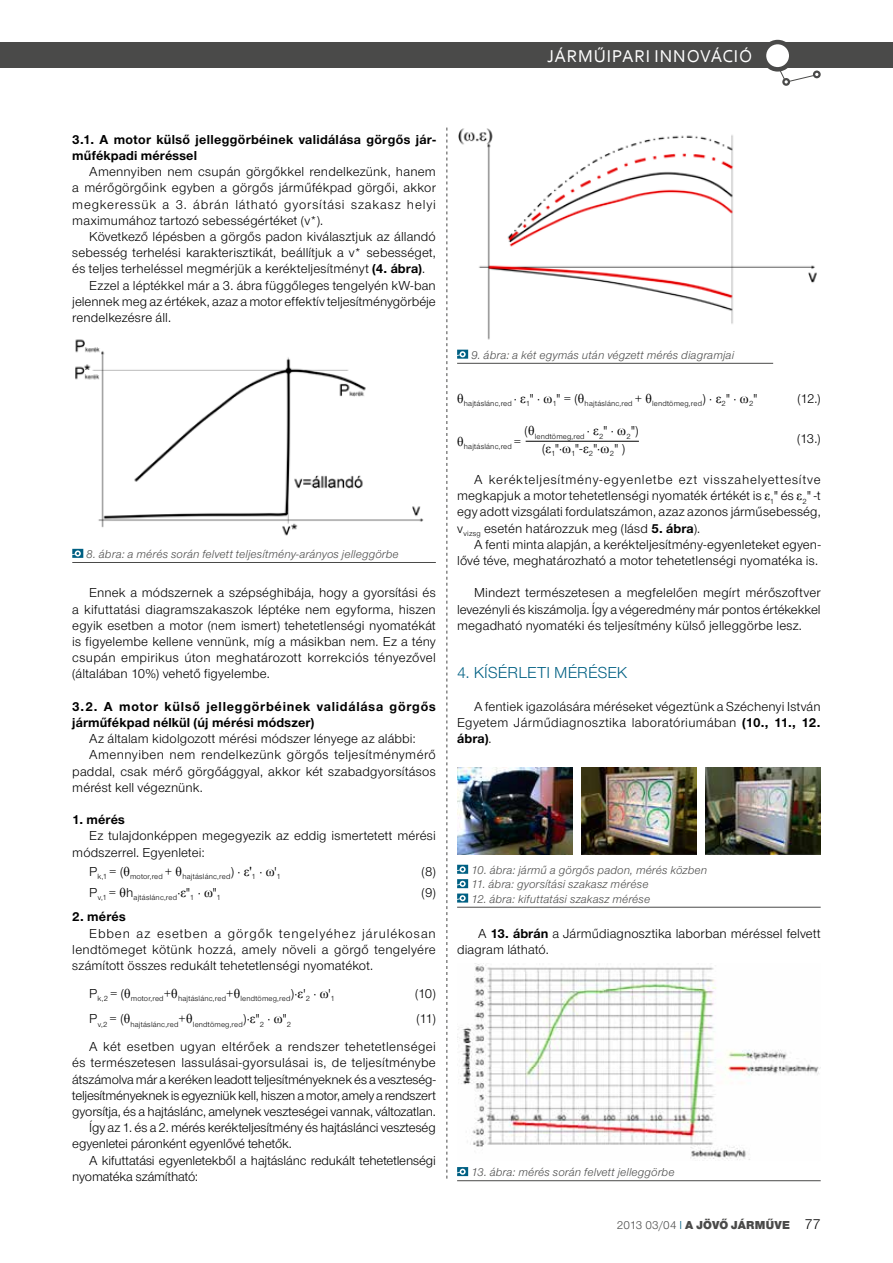
<style>
.page{position:relative;width:893px;height:1263px;background:#fff}
.page>*{position:absolute;margin:0;border:0;box-sizing:border-box;transform-origin:0 0}
.t1{font:18px "Corbel";letter-spacing:.05em;color:#fff}
.t2{font:16.5px "Nimbus San Nov TOT";color:#006083}
.t3{font:13.5px/16.2px "Nimbus San Nov TOT";letter-spacing:.01em;color:#000;text-align:justify}
.t4{font:13.5px "Nimbus San Nov TOT";letter-spacing:-.01em;color:#000}
.t5{font:13.5px/27.9px "Nimbus San Nov TOT";letter-spacing:.03em;color:#000;text-align:right}
.t6{font:700 13.5px/16.2px "Nimbus San Nov TOT";letter-spacing:.02em;color:#000}
.t7{font:700 13.5px/16.2px "Nimbus San Nov TOT";letter-spacing:.055em;color:#000}
.t8{font:13.5px "Nimbus San Nov TOT";letter-spacing:-.015em;color:#000}
.t9{font:italic 12px "Nimbus San Nov TOT";letter-spacing:.01em;color:#4a4a49}
.t10{font:900 12px "Nimbus San Nov TOT";letter-spacing:.02em;color:#4a4a49}
.t11{font:7.8px "Nimbus San Nov TOT";letter-spacing:.02em;color:#000}
.s1{font-weight:700}
.s2{font-family:"Times New Roman"}
.s3{font-weight:400}
.s4{font-weight:400;color:#006083}
.s5{font-weight:400;font-size:15px;color:#000}
</style>
<div class="page">
<div style="left:0;top:42px;width:893px;height:26px;background:#4a4a49"></div>
<div style="left:782px;top:78px;width:8px;height:8px;border:2px solid #4a4a49;border-radius:50%"></div>
<div style="left:813px;top:71px;width:8px;height:7px;border:2px solid #4a4a49;border-radius:50%"></div>
<svg style="left:780px;top:68px;width:35px;height:15px"></svg>
<svg style="left:764px;top:42px;width:27px;height:27px"></svg>
<div style="left:762px;top:40px;width:31px;height:32px;border:4px solid #4a4a49;border-radius:50%"></div>
<svg style="left:446px;top:128px;width:1px;height:1051px"></svg>
<hr style="left:72px;top:562px;width:364px;height:1px;background:#4a4a49">
<svg style="left:72px;top:549px;width:11px;height:9px"></svg>
<img style="left:75px;top:339px;width:349px;height:197px">
<hr style="left:457px;top:363px;width:316px;height:1px;background:#4a4a49">
<svg style="left:457px;top:350px;width:11px;height:9px"></svg>
<img style="left:458px;top:128px;width:359px;height:212px">
<hr style="left:526px;top:441px;width:113px;height:1px;background:#000">
<hr style="left:457px;top:907px;width:364px;height:1px;background:#4a4a49">
<svg style="left:457px;top:865px;width:11px;height:37px"></svg>
<img style="left:457px;top:767px;width:116px;height:87px">
<img style="left:581px;top:767px;width:116px;height:87px">
<img style="left:706px;top:767px;width:115px;height:87px">
<hr style="left:457px;top:1180px;width:364px;height:1px;background:#4a4a49">
<svg style="left:457px;top:1167px;width:11px;height:9px"></svg>
<img style="left:457px;top:964px;width:364px;height:197px">
<h1 class="t1" style="left:547px;top:45px;width:207px">JÁRMŰIPARI INNOVÁCIÓ</h1>
<p class="t6" style="left:72px;top:131px;width:365px">3.1. A motor külső jelleggörbéinek validálása görgős jár&shy;műfékpadi méréssel</p>
<p class="t3" style="left:72px;top:164px;width:365px;text-indent:17px">Amennyiben nem csupán görgőkkel rendelkezünk, hanem a mérőgörgőink egyben a görgős járműfékpad görgői, akkor megkeressük a 3. ábrán látható gyorsítási szakasz helyi maximumához tartozó sebességértéket (v*).</p>
<p class="t3" style="left:89px;top:228px;width:348px">Következő lépésben a görgős padon kiválasztjuk az állandó</p>
<p class="t3" style="left:72px;top:245px;width:365px">sebesség terhelési karakterisztikát, beállítjuk a v* sebességet,</p>
<p class="t3" style="left:72px;top:261px;width:354px">és teljes terheléssel megmérjük a kerékteljesítményt <span class="s1">(4. ábra)</span>.</p>
<p class="t3" style="left:89px;top:277px;width:348px">Ezzel a léptékkel már a 3. ábra függőleges tengelyén kW-ban</p>
<p class="t3" style="left:72px;top:293px;width:365px">jelennek meg az értékek, azaz a motor effektív teljesítménygörbéje</p>
<p class="t3" style="left:72px;top:309px;width:100px">rendelkezésre áll.</p>
<p class="t9" style="left:86px;top:547px;width:314px">8. ábra: a mérés során felvett teljesítmény-arányos jelleggörbe</p>
<p class="t3" style="left:72px;top:585px;width:365px;text-indent:17px">Ennek a módszernek a szépséghibája, hogy a gyorsítási és a kifuttatási diagramszakaszok léptéke nem egyforma, hiszen egyik esetben a motor (nem ismert) tehetetlenségi nyomatékát is figyelembe kellene vennünk, míg a másikban nem. Ez a tény csupán empirikus úton meghatározott korrekciós tényezővel (általában 10%) vehető figyelembe.</p>
<p class="t7" style="left:72px;top:698px;width:365px">3.2. A motor külső jelleggörbéinek validálása görgős járműfékpad nélkül (új mérési módszer)</p>
<p class="t3" style="left:89px;top:731px;width:328px">Az általam kidolgozott mérési módszer lényege az alábbi:</p>
<p class="t5" style="left:89px;top:741px;width:348px">Amennyiben nem rendelkezünk görgős teljesítménymérő</p>
<p class="t3" style="left:72px;top:763px;width:365px">paddal, csak mérő görgőággyal, akkor két szabadgyorsításos</p>
<p class="t3" style="left:72px;top:779px;width:132px">mérést kell végeznünk.</p>
<p class="t6" style="left:72px;top:812px;width:54px">1. mérés</p>
<p class="t3" style="left:72px;top:828px;width:365px;text-indent:17px">Ez tulajdonképpen megegyezik az eddig ismertetett mérési módszerrel. Egyenletei:</p>
<p class="t11" style="left:89px;top:872px;width:193px"><sup>P</sup>k,1 <sup>=</sup> <sup>(</sup><sup>θ</sup>motor,red <sup>+</sup> <sup>θ</sup>hajtáslánc,red<sup>)</sup> <sup>∙</sup> <sup>ε'</sup>1 <sup>∙</sup> <sup>ω</sup><sup>'</sup>1</p>
<p class="t3" style="left:422px;top:863px;width:16px">(8)</p>
<p class="t11" style="left:89px;top:893px;width:133px"><sup>P</sup>v,1 <sup>=</sup> <sup>θ</sup><sup>h</sup>ajtáslánc,red<sup>∙</sup><sup>ε</sup><sup>"</sup>1 <sup>∙</sup> <sup>ω</sup><sup>"</sup>1</p>
<p class="t3" style="left:422px;top:884px;width:16px">(9)</p>
<p class="t6" style="left:72px;top:909px;width:55px">2. mérés</p>
<p class="t3" style="left:72px;top:925px;width:365px;text-indent:17px">Ebben az esetben a görgők tengelyéhez járulékosan lendtömeget kötünk hozzá, amely növeli a görgő tengelyére számított összes redukált tehetetlenségi nyomatékot.</p>
<p class="t11" style="left:89px;top:994px;width:247px"><sup>P</sup>k,2 <sup>=</sup> <sup>(</sup><sup>θ</sup>motor,red<sup>+</sup><sup>θ</sup>hajtáslánc,red<sup>+</sup><sup>θ</sup>lendtömeg,red<sup>)∙</sup><sup>ε</sup><sup>'</sup>2 <sup>∙</sup> <sup>ω</sup><sup>'</sup>1</p>
<p class="t3" style="left:415px;top:985px;width:22px">(10)</p>
<p class="t11" style="left:89px;top:1019px;width:203px"><sup>P</sup>v,2 <sup>=</sup> <sup>(</sup><sup>θ</sup>hajtáslánc,red<sup>+</sup><sup>θ</sup>lendtömeg,red<sup>)∙</sup><sup>ε</sup><sup>"</sup>2 <sup>∙</sup> <sup>ω</sup><sup>"</sup>2</p>
<p class="t5" style="left:89px;top:1005px;width:348px">(11)<br>A két esetben ugyan eltérőek a rendszer tehetetlenségei</p>
<p class="t3" style="left:72px;top:1055px;width:365px">és természetesen lassulásai-gyorsulásai is, de teljesítménybe</p>
<p class="t4" style="left:72px;top:1071px;width:365px">átszámolva már a keréken leadott teljesítményeknek és a veszteség-</p>
<p class="t8" style="left:72px;top:1087px;width:365px">teljesítményeknek is egyezniük kell, hiszen a motor, amely a rendszert</p>
<p class="t4" style="left:72px;top:1104px;width:365px">gyorsítja, és a hajtáslánc, amelynek veszteségei vannak, változatlan.</p>
<p class="t4" style="left:89px;top:1120px;width:348px">Így az 1. és a 2. mérés kerékteljesítmény és hajtáslánci veszteség</p>
<p class="t4" style="left:72px;top:1136px;width:221px">egyenletei páronként egyenlővé tehetők.</p>
<p class="t4" style="left:89px;top:1152px;width:348px">A kifuttatási egyenletekből a hajtáslánc redukált tehetetlenségi</p>
<p class="t4" style="left:72px;top:1168px;width:127px">nyomatéka számítható:</p>
<p class="t9" style="left:471px;top:348px;width:264px">9. ábra: a két egymás után végzett mérés diagramjai</p>
<p class="t11" style="left:457px;top:399px;width:302px"><sup>θ</sup>hajtáslánc,red <sup>∙</sup> <sup>ε</sup>1<sup>"</sup> <sup>∙</sup> <sup>ω</sup>1<sup>"</sup> <sup>=</sup> <sup>(</sup><sup>θ</sup>hajtáslánc,red <sup>+</sup> <sup>θ</sup>lendtömeg,red<sup>)</sup> <sup>∙</sup> <sup>ε</sup>2<sup>"</sup> <sup>∙</sup> <sup>ω</sup>2<sup>"</sup></p>
<p class="t3" style="left:797px;top:390px;width:25px">(12.)</p>
<p class="t11" style="left:457px;top:442px;width:66px"><sup>θ</sup>hajtáslánc,red <sup>=</sup></p>
<p class="t11" style="left:525px;top:432px;width:116px"><sup>(</sup><sup>θ</sup>lendtömeg,red <sup>∙</sup> <sup>ε</sup>2<sup>"</sup> <sup>∙</sup> <sup>ω</sup>2<sup>")</sup></p>
<p class="t3" style="left:542px;top:441px;width:85px">(<span class="s2">ε</span><sub>1</sub>"∙<span class="s2">ω</span><sub>1</sub>"-<span class="s2">ε</span><sub>2</sub>"∙<span class="s2">ω</span><sub>2</sub>" )</p>
<p class="t3" style="left:797px;top:430px;width:25px">(13.)</p>
<p class="t3" style="left:457px;top:471px;width:365px;text-indent:17px">A kerékteljesítmény-egyenletbe ezt visszahelyettesítve megkapjuk a motor tehetetlenségi nyomaték értékét is <span class="s2">ε</span><sub>1</sub>" és <span class="s2">ε</span><sub>2</sub>" -t egy adott vizsgálati fordulatszámon, azaz azonos járműsebesség, v<sub>vizsg</sub> esetén határozzuk meg (lásd <span class="s1">5. ábra</span>).</p>
<p class="t3" style="left:457px;top:536px;width:365px;text-align:right">A fenti minta alapján, a kerékteljesítmény-egyenleteket egyen&shy;lővé téve, meghatározható a motor tehetetlenségi nyomatéka is.</p>
<p class="t3" style="left:457px;top:585px;width:365px;text-indent:17px">Mindezt természetesen a megfelelően megírt mérőszoftver levezényli és kiszámolja. Így a végeredmény már pontos értékekkel megadható nyomatéki és teljesítmény külső jelleggörbe lesz.</p>
<p class="t2" style="left:457px;top:664px;width:172px">4. KÍSÉRLETI MÉRÉSEK</p>
<p class="t3" style="left:457px;top:698px;width:365px;text-indent:17px">A fentiek igazolására méréseket végeztünk a Széchenyi István Egyetem Járműdiagnosztika laboratóriumában <span class="s1">(10., 11., 12. ábra)</span>.</p>
<p class="t9" style="left:471px;top:863px;width:238px">10. ábra: jármű a görgős padon, mérés közben</p>
<p class="t9" style="left:471px;top:877px;width:179px">11. ábra: gyorsítási szakasz mérése</p>
<p class="t9" style="left:471px;top:892px;width:181px">12. ábra: kifuttatási szakasz mérése</p>
<p class="t3" style="left:457px;top:925px;width:365px;text-indent:21px">A <span class="s1">13. ábrán</span> a Járműdiagnosztika laborban méréssel felvett diagram látható.</p>
<p class="t9" style="left:471px;top:1165px;width:205px">13. ábra: mérés során felvett jelleggörbe</p>
<p class="t10" style="left:617px;top:1218px;width:205px"><span class="s3">2013 03/04</span> <span class="s4">I</span> A JÖVŐ JÁRMŰVE <span class="s5">77</span></p>
</div>
